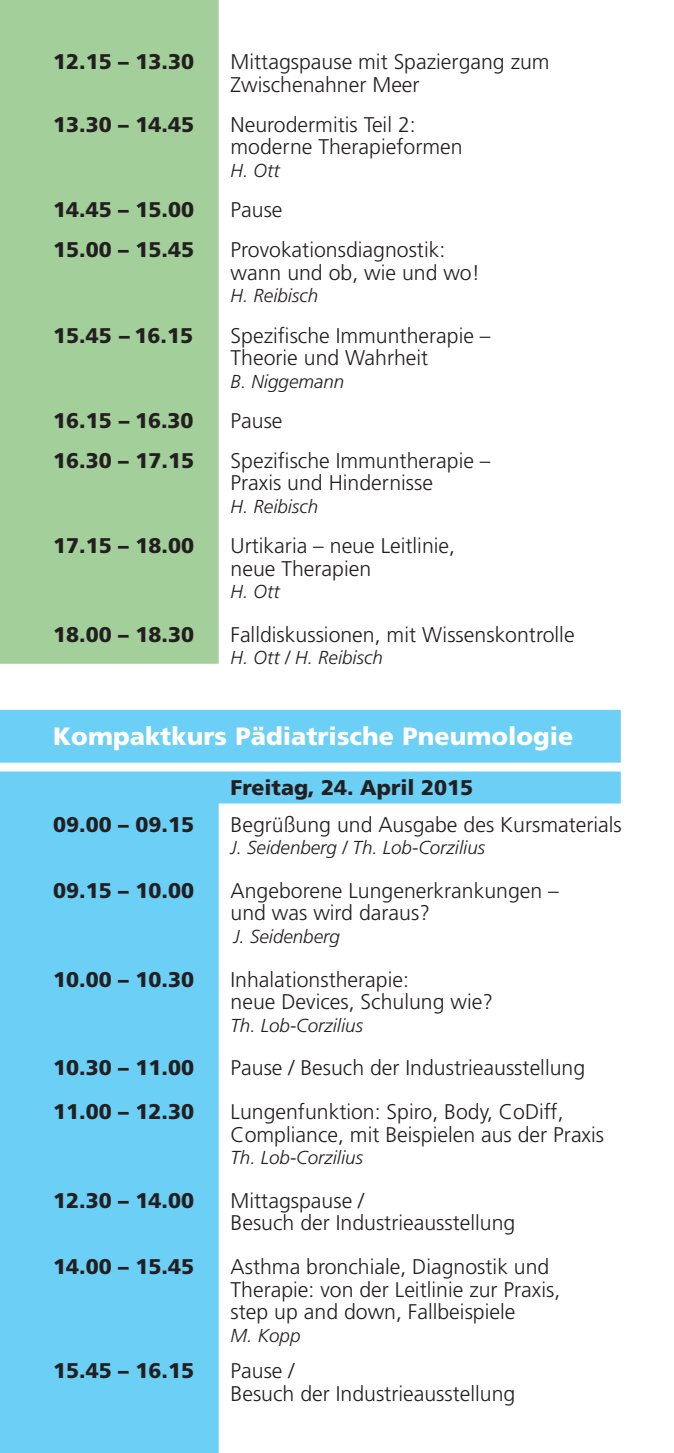
<style>
.page{position:relative;width:674px;height:1453px;background:#fff}
.page>*{position:absolute;margin:0;border:0;box-sizing:border-box;transform-origin:0 0}
.t1{font:900 25px "Frutiger LT Std";color:#fff}
.t2{font:300 21.25px/22.5px "Frutiger LT Std";color:#231f20}
.t3{font:900 21.25px "Frutiger LT Std";color:#231f20}
.t4{font:italic 300 18.75px "Frutiger LT Std";color:#231f20}
</style>
<div class="page">
<div style="left:0;top:0;width:218px;height:664px;background:#a3cf9a"></div>
<div style="left:1px;top:711px;width:618px;height:50px;background:#6bcff6"></div>
<div style="left:0;top:710px;width:620px;height:53px;border:2px solid #6bcff6"></div>
<div style="left:1px;top:773px;width:618px;height:29px;background:#6bcff6"></div>
<div style="left:0;top:771px;width:620px;height:32px;border:2px solid #6bcff6"></div>
<div style="left:0;top:782px;width:218px;height:671px;background:#6bcff6"></div>
<p class="t3" style="left:53px;top:49px;width:142px">12.15 – 13.30</p>
<p class="t2" style="left:230px;top:51px;width:320px">Mittagspause mit Spaziergang zum<br>Zwischenahner Meer</p>
<p class="t3" style="left:53px;top:112px;width:142px">13.30 – 14.45</p>
<p class="t2" style="left:230px;top:114px;width:233px">Neurodermitis Teil 2: moderne Therapieformen</p>
<p class="t4" style="left:230px;top:160px;width:50px">H. Ott</p>
<p class="t3" style="left:53px;top:197px;width:142px">14.45 – 15.00</p>
<p class="t2" style="left:230px;top:199px;width:53px">Pause</p>
<p class="t3" style="left:53px;top:237px;width:142px">15.00 – 15.45</p>
<p class="t2" style="left:230px;top:239px;width:251px">Provokationsdiagnostik: wann und ob, wie und wo!</p>
<p class="t4" style="left:230px;top:285px;width:89px">H. Reibisch</p>
<p class="t3" style="left:53px;top:322px;width:141px">15.45 – 16.15</p>
<p class="t2" style="left:230px;top:324px;width:261px">Spezifische Immuntherapie –<br>Theorie und Wahrheit</p>
<p class="t4" style="left:230px;top:370px;width:115px">B. Niggemann</p>
<p class="t3" style="left:53px;top:407px;width:142px">16.15 – 16.30</p>
<p class="t2" style="left:230px;top:409px;width:53px">Pause</p>
<p class="t3" style="left:53px;top:448px;width:142px">16.30 – 17.15</p>
<p class="t2" style="left:230px;top:450px;width:261px">Spezifische Immuntherapie –<br>Praxis und Hindernisse</p>
<p class="t4" style="left:230px;top:496px;width:89px">H. Reibisch</p>
<p class="t3" style="left:53px;top:533px;width:142px">17.15 – 18.00</p>
<p class="t2" style="left:230px;top:535px;width:226px">Urtikaria – neue Leitlinie, neue Therapien</p>
<p class="t4" style="left:230px;top:581px;width:50px">H. Ott</p>
<p class="t3" style="left:53px;top:622px;width:142px">18.00 – 18.30</p>
<p class="t2" style="left:230px;top:624px;width:345px">Falldiskussionen, mit Wissenskontrolle</p>
<p class="t4" style="left:230px;top:647px;width:154px">H. Ott / H. Reibisch</p>
<p class="t1" style="left:53px;top:721px;width:521px">Kompaktkurs Pädiatrische Pneumologie</p>
<p class="t3" style="left:230px;top:774px;width:244px">Freitag, 24. April 2015</p>
<p class="t3" style="left:53px;top:811px;width:142px">09.00 – 09.15</p>
<p class="t2" style="left:230px;top:813px;width:392px">Begrüßung und Ausgabe des Kursmaterials</p>
<p class="t4" style="left:230px;top:837px;width:256px">J. Seidenberg / Th. Lob-Corzilius</p>
<p class="t3" style="left:53px;top:877px;width:142px">09.15 – 10.00</p>
<p class="t2" style="left:230px;top:879px;width:329px">Angeborene Lungenerkrankungen – und was wird daraus?</p>
<p class="t4" style="left:233px;top:925px;width:108px">J. Seidenberg</p>
<p class="t3" style="left:53px;top:966px;width:142px">10.00 – 10.30</p>
<p class="t2" style="left:230px;top:968px;width:264px">Inhalationstherapie:<br>neue Devices, Schulung wie?</p>
<p class="t4" style="left:230px;top:1014px;width:134px">Th. Lob-Corzilius</p>
<p class="t3" style="left:53px;top:1055px;width:142px">10.30 – 11.00</p>
<p class="t2" style="left:230px;top:1057px;width:356px">Pause / Besuch der Industrieausstellung</p>
<p class="t3" style="left:53px;top:1099px;width:142px">11.00 – 12.30</p>
<p class="t2" style="left:230px;top:1101px;width:375px">Lungenfunktion: Spiro, Body, CoDiff,<br>Compliance, mit Beispielen aus der Praxis</p>
<p class="t4" style="left:230px;top:1147px;width:134px">Th. Lob-Corzilius</p>
<p class="t3" style="left:53px;top:1187px;width:142px">12.30 – 14.00</p>
<p class="t2" style="left:230px;top:1189px;width:286px">Mittagspause /<br>Besuch der Industrieausstellung</p>
<p class="t3" style="left:53px;top:1254px;width:142px">14.00 – 15.45</p>
<p class="t2" style="left:230px;top:1256px;width:331px">Asthma bronchiale, Diagnostik und<br>Therapie: von der Leitlinie zur Praxis, step up and down, Fallbeispiele</p>
<p class="t4" style="left:230px;top:1324px;width:71px">M. Kopp</p>
<p class="t3" style="left:53px;top:1358px;width:142px">15.45 – 16.15</p>
<p class="t2" style="left:230px;top:1360px;width:286px">Pause /<br>Besuch der Industrieausstellung</p>
</div>
